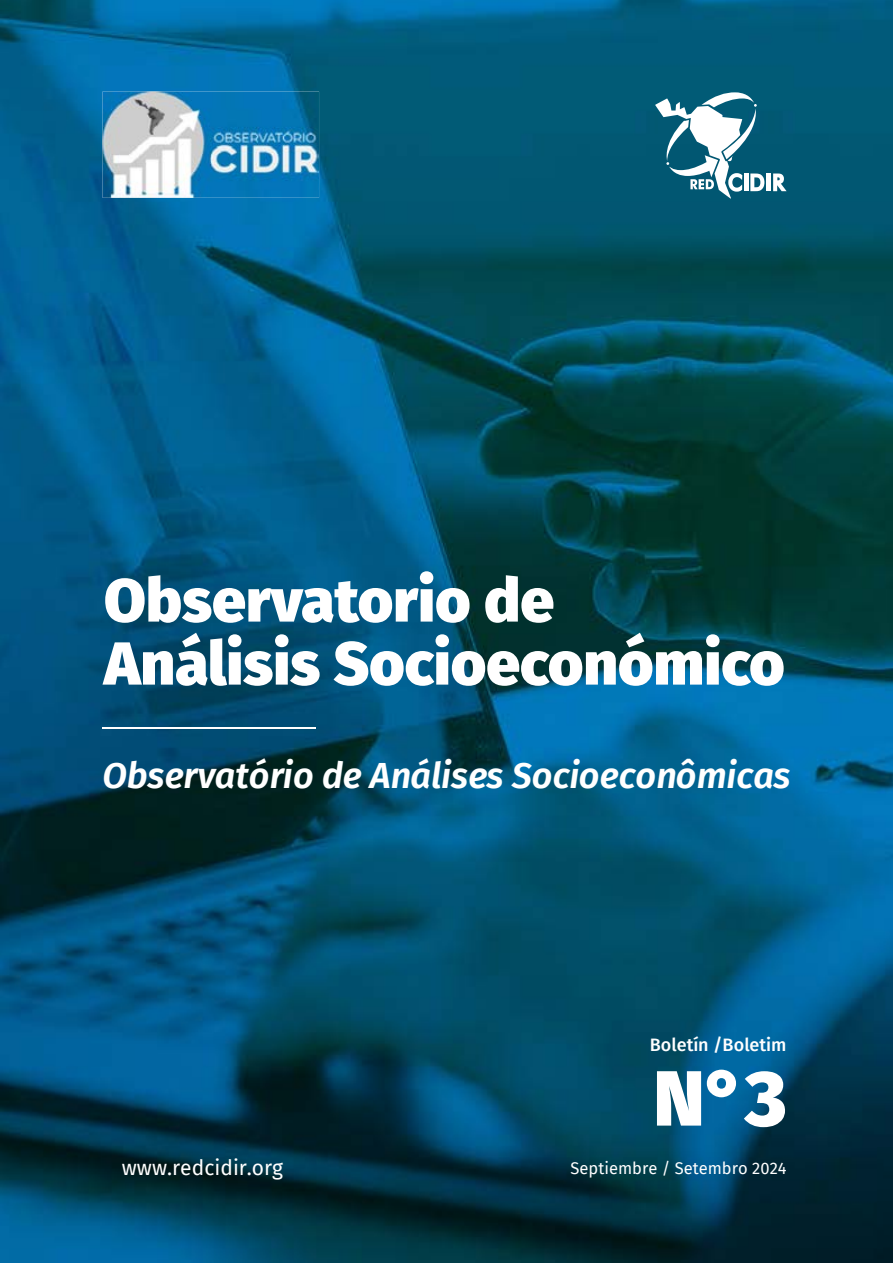
<style>
.page{position:relative;width:893px;height:1263px;background:#fff}
.page>*{position:absolute;margin:0;border:0;box-sizing:border-box;transform-origin:0 0}
.t1{font:900 78.15px "Fira Sans";color:#fff}
.t2{font:900 60.6px/63px "Fira Sans";color:#fff}
.t3{font:italic 600 36px "Fira Sans";letter-spacing:-.005em;color:#fff}
.t4{font:21px "Fira Sans";letter-spacing:.005em;color:#fff}
.t5{font:500 18px "Fira Sans";color:#fff}
.t6{font:16.5px "Fira Sans";letter-spacing:.005em;color:#fff}
</style>
<div class="page">
<img style="left:0;top:0;width:893px;height:1263px">
<img style="left:102px;top:92px;width:217px;height:106px">
<svg style="left:655px;top:92px;width:109px;height:107px"></svg>
<hr style="left:766px;top:173px;width:4px;height:18px;background:#fff">
<svg style="left:773px;top:173px;width:14px;height:18px"></svg>
<div style="left:877px;top:1147px;width:16px;height:116px;background:#00202c"></div>
<hr style="left:102px;top:728px;width:214px;height:1px;background:#fff">
<h2 class="t2" style="left:104px;top:563px;width:682px">Observatorio de<br>Análisis Socioeconómico</h2>
<p class="t3" style="left:102px;top:745px;width:689px">Observatório de Análises Socioeconômicas</p>
<p class="t5" style="left:650px;top:1030px;width:138px">Boletín /Boletim</p>
<p class="t4" style="left:122px;top:1152px;width:163px">www.redcidir.org</p>
<h1 class="t1" style="left:654px;top:1028px;width:134px">N°3</h1>
<p class="t6" style="left:570px;top:1155px;width:218px">Septiembre / Setembro 2024</p>
</div>
